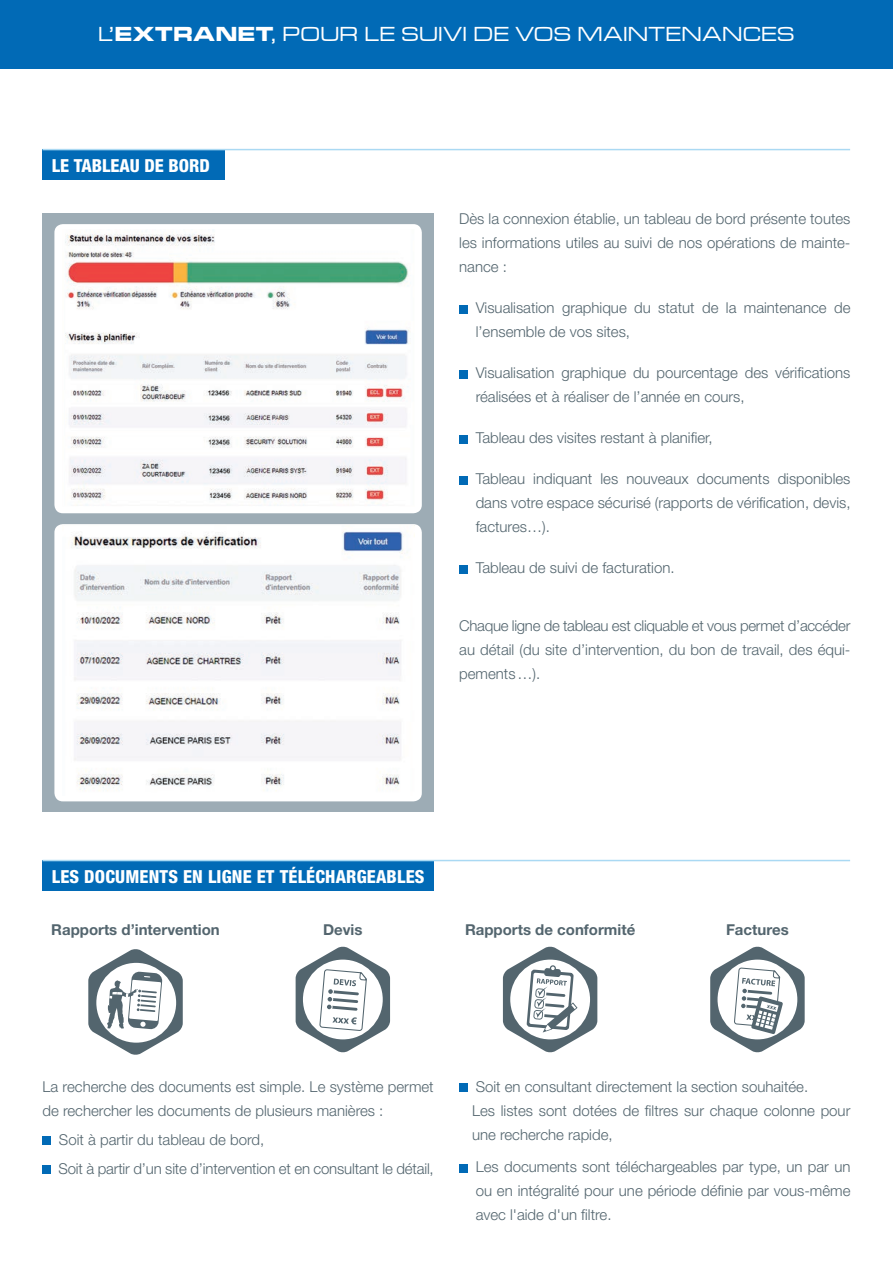
<style>
.page{position:relative;width:893px;height:1263px;background:#fff}
.page>*{position:absolute;margin:0;border:0;box-sizing:border-box;transform-origin:0 0}
.t1{font:21px "Microgramma D Medi Exte";letter-spacing:.045em;color:#fff}
.t2{font:800 condensed 18px "Helvetica Neue LT Pro";letter-spacing:.01em;color:#fff}
.t3{font:300 15px/24px "Helvetica Neue LT Pro";color:#53656e}
.t4{font:700 15px "Helvetica Neue LT Pro";color:#53656e}
.s1{font-family:"Microgramma D Bold Exte"}
</style>
<div class="page">
<div style="left:43px;top:213px;width:391px;height:599px;background:#9dacb5"></div>
<div style="left:54px;top:224px;width:368px;height:289px;background:#fff;border-radius:9px"></div>
<div style="left:54px;top:524px;width:368px;height:277px;background:#fff;border-radius:9px"></div>
<div style="left:43px;top:150px;width:182px;height:30px;background:#016ab6"></div>
<hr style="left:43px;top:149px;width:807px;height:1px;background:#aad9f3">
<div style="left:43px;top:860px;width:391px;height:31px;background:#016ab6"></div>
<hr style="left:43px;top:860px;width:807px;height:1px;background:#aad9f3">
<div style="left:43px;top:1137px;width:8px;height:8px;background:#016ab6"></div>
<div style="left:43px;top:1166px;width:8px;height:8px;background:#016ab6"></div>
<div style="left:459px;top:305px;width:8px;height:8px;background:#016ab6"></div>
<div style="left:459px;top:370px;width:8px;height:8px;background:#016ab6"></div>
<div style="left:459px;top:435px;width:8px;height:8px;background:#016ab6"></div>
<div style="left:459px;top:476px;width:8px;height:8px;background:#016ab6"></div>
<div style="left:459px;top:565px;width:8px;height:8px;background:#016ab6"></div>
<div style="left:459px;top:1084px;width:8px;height:8px;background:#016ab6"></div>
<div style="left:459px;top:1164px;width:8px;height:8px;background:#016ab6"></div>
<div style="left:0;top:0;width:893px;height:68px;background:#016ab6"></div>
<svg style="left:88px;top:949px;width:95px;height:106px"></svg>
<svg style="left:296px;top:946px;width:94px;height:107px"></svg>
<svg style="left:503px;top:946px;width:94px;height:107px"></svg>
<svg style="left:710px;top:946px;width:95px;height:107px"></svg>
<img style="left:65px;top:234px;width:345px;height:272px">
<img style="left:71px;top:531px;width:333px;height:260px">
<h1 class="t1" style="left:99px;top:21px;width:697px">L’<span class="s1">EXTRANET</span>, POUR LE SUIVI DE VOS MAINTENANCES</h1>
<p class="t2" style="left:52px;top:154px;width:159px">LE TABLEAU DE BORD</p>
<p class="t3" style="left:459px;top:207px;width:393px;text-align:justify">Dès la connexion établie, un tableau de bord présente toutes les informations utiles au suivi de nos opérations de mainte&shy;nance :</p>
<p class="t3" style="left:476px;top:296px;width:376px">Visualisation graphique du statut de la maintenance de l’ensemble de vos sites,</p>
<p class="t3" style="left:476px;top:361px;width:376px">Visualisation graphique du pourcentage des vérifications réalisées et à réaliser de l’année en cours,</p>
<p class="t3" style="left:476px;top:426px;width:238px">Tableau des visites restant à planifier,</p>
<p class="t3" style="left:476px;top:467px;width:376px;text-align:justify">Tableau indiquant les nouveaux documents disponibles dans votre espace sécurisé (rapports de vérification, devis, factures…).</p>
<p class="t3" style="left:476px;top:556px;width:200px">Tableau de suivi de facturation.</p>
<p class="t3" style="left:459px;top:614px;width:393px;text-align:justify">Chaque ligne de tableau est cliquable et vous permet d’accéder au détail (du site d’intervention, du bon de travail, des équi&shy;pements…).</p>
<p class="t2" style="left:52px;top:865px;width:374px">LES DOCUMENTS EN LIGNE ET TÉLÉCHARGEABLES</p>
<p class="t4" style="left:51px;top:920px;width:170px">Rapports d’intervention</p>
<p class="t4" style="left:323px;top:920px;width:41px">Devis</p>
<p class="t4" style="left:465px;top:920px;width:172px">Rapports de conformité</p>
<p class="t4" style="left:726px;top:920px;width:64px">Factures</p>
<p class="t3" style="left:43px;top:1074px;width:393px">La recherche des documents est simple. Le système permet de rechercher les documents de plusieurs manières :</p>
<p class="t3" style="left:58px;top:1124px;width:377px;line-height:29.1px">Soit à partir du tableau de bord,<br>Soit à partir d’un site d’intervention et en consultant le détail,</p>
<p class="t3" style="left:472px;top:1074px;width:380px">Soit en consultant directement la section souhaitée.<br>Les listes sont dotées de filtres sur chaque colonne pour une recherche rapide,</p>
<p class="t3" style="left:476px;top:1154px;width:376px;text-align:justify">Les documents sont téléchargeables par type, un par un ou en intégralité pour une période définie par vous-même avec l'aide d'un filtre.</p>
</div>
